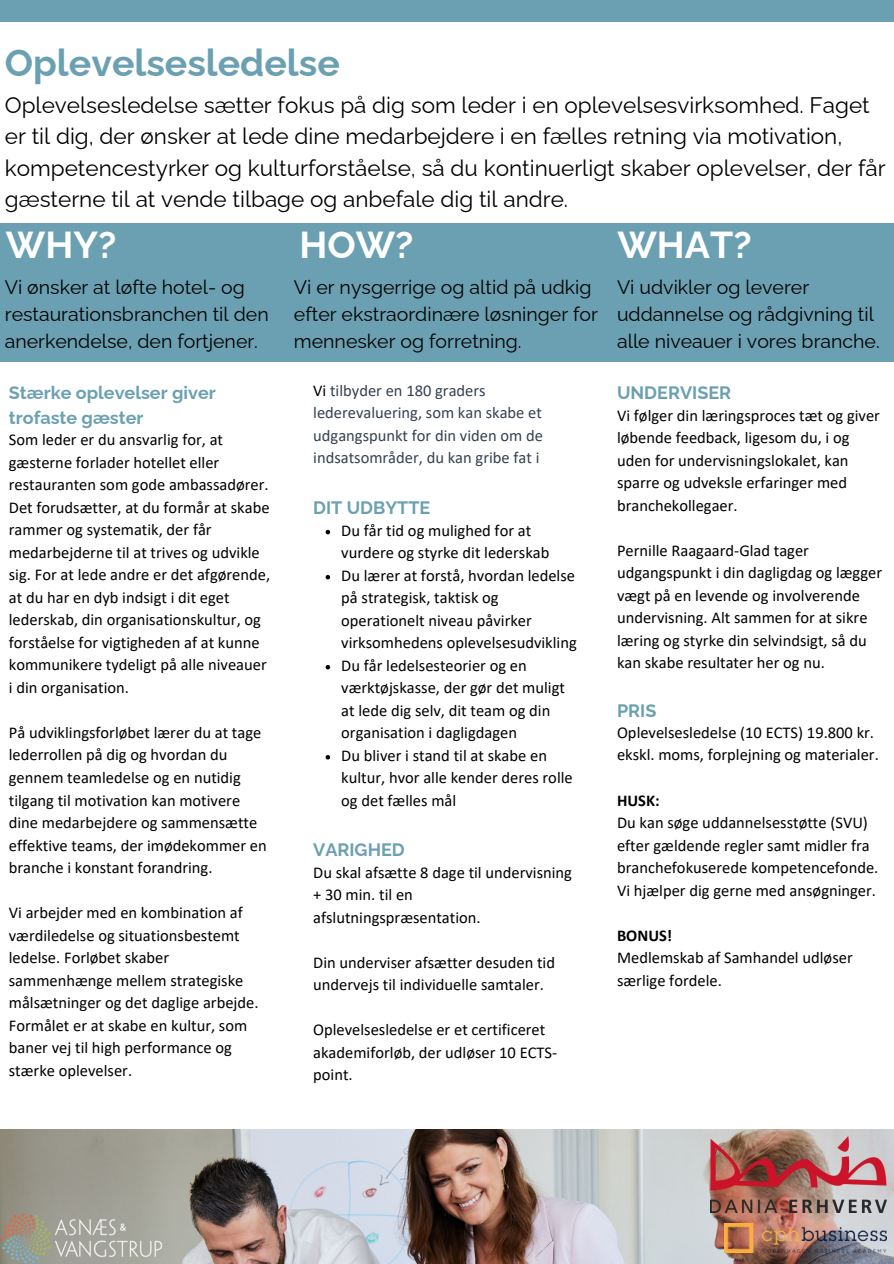
<style>
.page{position:relative;width:894px;height:1264px;background:#fff}
.page>*{position:absolute;margin:0;border:0;box-sizing:border-box;transform-origin:0 0}
.t1{font:700 37.5px "Raleway";color:#6ba0b2}
.t2{font:700 37.5px "Raleway";color:#fff}
.t3{font:22.5px/31.5px "Raleway";color:#000}
.t4{font:19.5px/27px "Raleway";color:#000}
.t5{font:700 18px/24.8px "Raleway";color:#6ba0b2}
.t6{font:16.5px/22.5px "Calibri";color:#000}
.t7{font:16.5px/22.5px "Calibri";color:#374151}
.t8{font:700 16.5px "Calibri";color:#000}
.s1{color:#000}
</style>
<div class="page">
<div style="left:0;top:0;width:893px;height:22px;background:#6ba0b2"></div>
<div style="left:0;top:223px;width:893px;height:139px;background:#6ba0b2"></div>
<img style="left:0;top:1129px;width:893px;height:134px">
<img style="left:0;top:1212px;width:162px;height:51px">
<svg style="left:325px;top:530px;width:5px;height:4px"></svg>
<svg style="left:325px;top:575px;width:5px;height:4px"></svg>
<svg style="left:325px;top:665px;width:5px;height:4px"></svg>
<svg style="left:325px;top:755px;width:5px;height:4px"></svg>
<img style="left:724px;top:1223px;width:162px;height:29px">
<img style="left:710px;top:1136px;width:176px;height:76px">
<p class="t1" style="left:5px;top:40px;width:336px">Oplevelsesledelse</p>
<p class="t3" style="left:5px;top:89px;width:882px">Oplevelsesledelse sætter fokus på dig som leder i en oplevelsesvirksomhed. Faget er til dig, der ønsker at lede dine medarbejdere i en fælles retning via motivation, kompetencestyrker og kulturforståelse, så du kontinuerligt skaber oplevelser, der får gæsterne til at vende tilbage og anbefale dig til andre.</p>
<p class="t2" style="left:6px;top:223px;width:112px">WHY?</p>
<p class="t2" style="left:299px;top:223px;width:115px">HOW?</p>
<p class="t2" style="left:617px;top:223px;width:136px">WHAT?</p>
<p class="t4" style="left:5px;top:273px;width:265px">Vi ønsker at løfte hotel- og restaurationsbranchen til den anerkendelse, den fortjener.</p>
<p class="t4" style="left:294px;top:273px;width:305px">Vi er nysgerrige og altid på udkig efter ekstraordinære løsninger for mennesker og forretning.</p>
<p class="t4" style="left:617px;top:273px;width:264px">Vi udvikler og leverer uddannelse og rådgivning til alle niveauer i vores branche.</p>
<p class="t5" style="left:9px;top:380px;width:208px">Stærke oplevelser giver trofaste gæster</p>
<p class="t6" style="left:9px;top:430px;width:263px">Som leder er du ansvarlig for, at gæsterne forlader hotellet eller restauranten som gode ambassadører.<br>Det forudsætter, at du formår at skabe rammer og systematik, der får medarbejderne til at trives og udvikle sig. For at lede andre er det afgørende, at du har en dyb indsigt i dit eget lederskab, din organisationskultur, og forståelse for vigtigheden af at kunne kommunikere tydeligt på alle niveauer i din organisation.</p>
<p class="t6" style="left:9px;top:722px;width:259px">På udviklingsforløbet lærer du at tage lederrollen på dig og hvordan du gennem teamledelse og en nutidig tilgang til motivation kan motivere dine medarbejdere og sammensætte effektive teams, der imødekommer en branche i konstant forandring.</p>
<p class="t6" style="left:9px;top:902px;width:251px">Vi arbejder med en kombination af værdiledelse og situationsbestemt ledelse. Forløbet skaber sammenhænge mellem strategiske målsætninger og det daglige arbejde.<br>Formålet er at skabe en kultur, som baner vej til high performance og stærke oplevelser.</p>
<p class="t7" style="left:313px;top:380px;width:231px"><span class="s1">Vi</span> tilbyder en 180 graders lederevaluering, som kan skabe et udgangspunkt for din viden om de indsatsområder, du kan gribe fat i</p>
<p class="t5" style="left:313px;top:495px;width:119px">DIT UDBYTTE</p>
<p class="t6" style="left:341px;top:520px;width:209px">Du får tid og mulighed for at vurdere og styrke dit lederskab</p>
<p class="t6" style="left:341px;top:565px;width:237px">Du lærer at forstå, hvordan ledelse på strategisk, taktisk og operationelt niveau påvirker virksomhedens oplevelsesudvikling</p>
<p class="t6" style="left:341px;top:655px;width:225px">Du får ledelsesteorier og en værktøjskasse, der gør det muligt at lede dig selv, dit team og din organisation i dagligdagen</p>
<p class="t6" style="left:341px;top:745px;width:233px">Du bliver i stand til at skabe en kultur, hvor alle kender deres rolle og det fælles mål</p>
<p class="t5" style="left:313px;top:837px;width:93px">VARIGHED</p>
<p class="t6" style="left:313px;top:862px;width:260px">Du skal afsætte 8 dage til undervisning + 30 min. til en afslutningspræsentation.</p>
<p class="t6" style="left:313px;top:952px;width:243px">Din underviser afsætter desuden tid undervejs til individuelle samtaler.</p>
<p class="t6" style="left:313px;top:1019px;width:245px">Oplevelsesledelse er et certificeret akademiforløb, der udløser 10 ECTS&shy;point.</p>
<p class="t5" style="left:617px;top:380px;width:116px">UNDERVISER</p>
<p class="t6" style="left:617px;top:405px;width:264px">Vi følger din læringsproces tæt og giver løbende feedback, ligesom du, i og uden for undervisningslokalet, kan sparre og udveksle erfaringer med branchekollegaer.</p>
<p class="t6" style="left:617px;top:540px;width:266px">Pernille Raagaard-Glad tager udgangspunkt i din dagligdag og lægger vægt på en levende og involverende undervisning. Alt sammen for at sikre læring og styrke din selvindsigt, så du kan skabe resultater her og nu.</p>
<p class="t5" style="left:617px;top:698px;width:41px">PRIS</p>
<p class="t6" style="left:617px;top:722px;width:263px">Oplevelsesledelse (10 ECTS) 19.800 kr. ekskl. moms, forplejning og materialer.</p>
<p class="t8" style="left:617px;top:793px;width:44px">HUSK:</p>
<p class="t6" style="left:617px;top:812px;width:263px">Du kan søge uddannelsesstøtte (SVU) efter gældende regler samt midler fra branchefokuserede kompetencefonde.<br>Vi hjælper dig gerne med ansøgninger.</p>
<p class="t8" style="left:617px;top:928px;width:57px">BONUS!</p>
<p class="t6" style="left:617px;top:947px;width:237px">Medlemskab af Samhandel udløser særlige fordele.</p>
</div>
